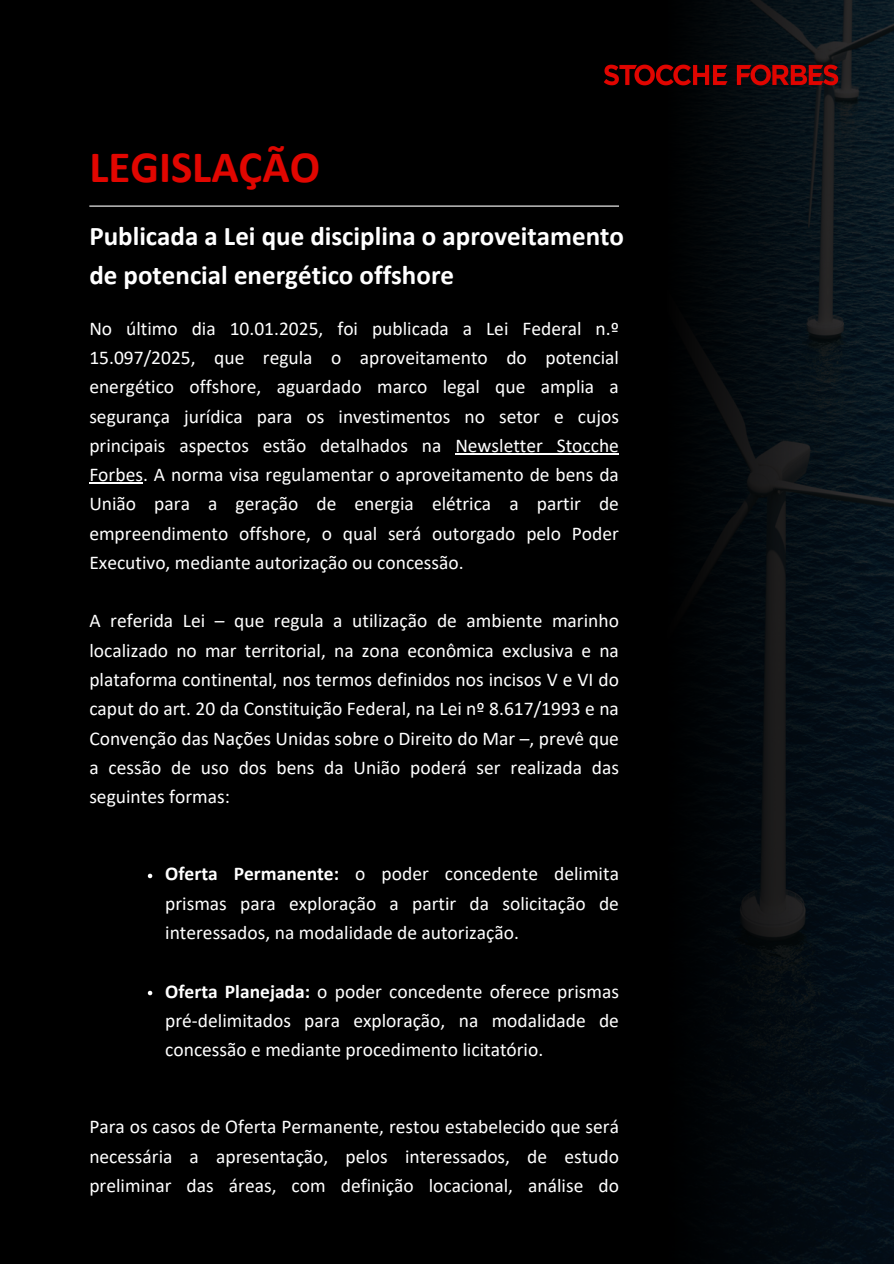
<style>
.page{position:relative;width:894px;height:1264px;background:#fff}
.page>*{position:absolute;margin:0;border:0;box-sizing:border-box;transform-origin:0 0}
.t1{font:700 45px "Calibri";color:#e10600}
.t2{font:700 27px/39.3px "Calibri";color:#fff}
.t3{font:19.5px/29.2px "Calibri";color:#fff;text-align:justify}
.s1{font-weight:700}
</style>
<div class="page">
<div style="left:0;top:0;width:893px;height:1263px;background:#000"></div>
<img style="left:698px;top:0;width:195px;height:1263px">
<hr style="left:89px;top:205px;width:530px;height:2px;background:#fff">
<img style="left:604px;top:61px;width:236px;height:28px">
<hr style="left:455px;top:453px;width:163px;height:1px;background:#fff">
<hr style="left:89px;top:482px;width:54px;height:1px;background:#fff">
<svg style="left:148px;top:873px;width:4px;height:5px"></svg>
<svg style="left:148px;top:990px;width:4px;height:5px"></svg>
<p class="t1" style="left:89px;top:148px;width:232px">LEGISLAÇÃO</p>
<p class="t2" style="left:89px;top:218px;width:536px">Publicada a Lei que disciplina o aproveitamento de potencial energético offshore</p>
<p class="t3" style="left:89px;top:315px;width:531px">No último dia 10.01.2025, foi publicada a Lei Federal n.º 15.097/2025, que regula o aproveitamento do potencial energético offshore, aguardado marco legal que amplia a segurança jurídica para os investimentos no setor e cujos principais aspectos estão detalhados na Newsletter Stocche Forbes. A norma visa regulamentar o aproveitamento de bens da União para a geração de energia elétrica a partir de empreendimento offshore, o qual será outorgado pelo Poder Executivo, mediante autorização ou concessão.</p>
<h1 class="t3" style="left:89px;top:608px;width:531px">A referida Lei – que regula a utilização de ambiente marinho localizado no mar territorial, na zona econômica exclusiva e na plataforma continental, nos termos definidos nos incisos V e VI do caput do art. 20 da Constituição Federal, na Lei nº 8.617/1993 e na Convenção das Nações Unidas sobre o Direito do Mar –, prevê que a cessão de uso dos bens da União poderá ser realizada das seguintes formas:</h1>
<h2 class="t3" style="left:165px;top:861px;width:455px"><span class="s1">Oferta Permanente:</span> o poder concedente delimita prismas para exploração a partir da solicitação de interessados, na modalidade de autorização.</h2>
<p class="t3" style="left:165px;top:978px;width:455px"><span class="s1">Oferta Planejada:</span> o poder concedente oferece prismas pré-delimitados para exploração, na modalidade de concessão e mediante procedimento licitatório.</p>
<p class="t3" style="left:89px;top:1113px;width:531px">Para os casos de Oferta Permanente, restou estabelecido que será necessária a apresentação, pelos interessados, de estudo preliminar das áreas, com definição locacional, análise do</p>
</div>
